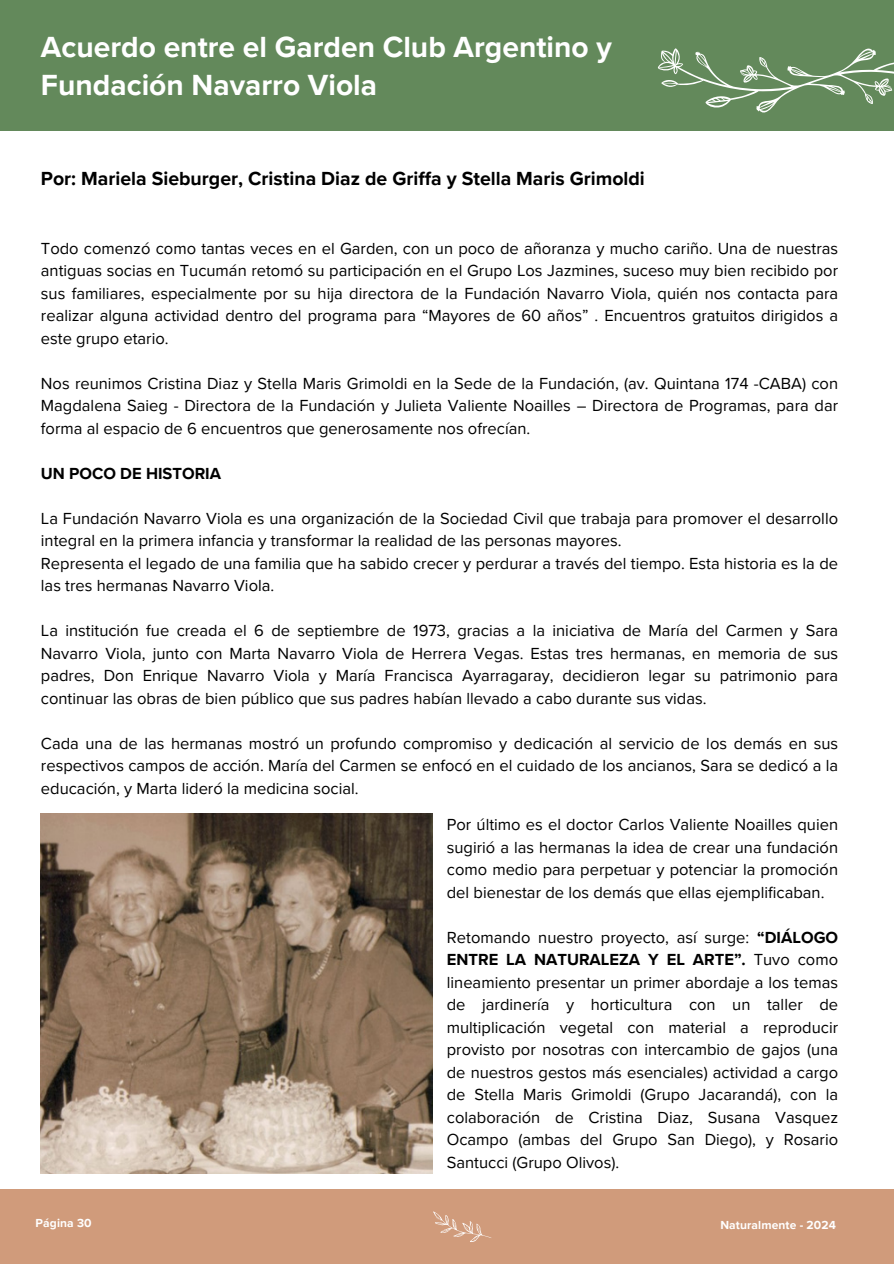
<style>
.page{position:relative;width:894px;height:1264px;background:#fff}
.page>*{position:absolute;margin:0;border:0;box-sizing:border-box;transform-origin:0 0}
.t1{font:700 30px/38.2px "Proxima Nova";color:#fff}
.t2{font:700 19.5px "Proxima Nova";color:#000}
.t3{font:16.5px/22.5px "Proxima Nova";color:#000;text-align:justify}
.t4{font:700 16.5px "Proxima Nova";color:#000}
.t5{font:700 12px "Proxima Nova";letter-spacing:.01em;color:#fff}
.s1{font-weight:700}
</style>
<div class="page">
<div style="left:0;top:0;width:893px;height:131px;background:#63895b"></div>
<svg style="left:658px;top:48px;width:235px;height:65px"></svg>
<div style="left:0;top:1189px;width:893px;height:74px;background:#d09b7b"></div>
<svg style="left:433px;top:1211px;width:58px;height:30px"></svg>
<img style="left:41px;top:813px;width:391px;height:360px">
<h4 class="t1" style="left:41px;top:28px;width:572px">Acuerdo entre el Garden Club Argentino y<br>Fundación Navarro Viola</h4>
<h1 class="t2" style="left:41px;top:167px;width:605px">Por: Mariela Sieburger, Cristina Diaz de Griffa y Stella Maris Grimoldi</h1>
<p class="t3" style="left:41px;top:237px;width:798px">Todo comenzó como tantas veces en el Garden, con un poco de añoranza y mucho cariño. Una de nuestras antiguas socias en Tucumán retomó su participación en el Grupo Los Jazmines, suceso muy bien recibido por sus familiares, especialmente por su hija directora de la Fundación Navarro Viola, quién nos contacta para realizar alguna actividad dentro del programa para “Mayores de 60 años” . Encuentros gratuitos dirigidos a este grupo etario.</p>
<h2 class="t3" style="left:41px;top:372px;width:798px">Nos reunimos Cristina Diaz y Stella Maris Grimoldi en la Sede de la Fundación, (av. Quintana 174 -CABA) con Magdalena Saieg - Directora de la Fundación y Julieta Valiente Noailles – Directora de Programas, para dar forma al espacio de 6 encuentros que generosamente nos ofrecían.</h2>
<h4 class="t4" style="left:41px;top:463px;width:182px">UN POCO DE HISTORIA</h4>
<h4 class="t3" style="left:41px;top:507px;width:798px;text-align:left">La Fundación Navarro Viola es una organización de la Sociedad Civil que trabaja para promover el desarrollo integral en la primera infancia y transformar la realidad de las personas mayores.<br>Representa el legado de una familia que ha sabido crecer y perdurar a través del tiempo. Esta historia es la de las tres hermanas Navarro Viola.</h4>
<h3 class="t3" style="left:41px;top:620px;width:798px">La institución fue creada el 6 de septiembre de 1973, gracias a la iniciativa de María del Carmen y Sara Navarro Viola, junto con Marta Navarro Viola de Herrera Vegas. Estas tres hermanas, en memoria de sus padres, Don Enrique Navarro Viola y María Francisca Ayarragaray, decidieron legar su patrimonio para continuar las obras de bien público que sus padres habían llevado a cabo durante sus vidas.</h3>
<h4 class="t3" style="left:41px;top:732px;width:798px">Cada una de las hermanas mostró un profundo compromiso y dedicación al servicio de los demás en sus respectivos campos de acción. María del Carmen se enfocó en el cuidado de los ancianos, Sara se dedicó a la educación, y Marta lideró la medicina social.</h4>
<h4 class="t3" style="left:446px;top:813px;width:393px">Por último es el doctor Carlos Valiente Noailles quien sugirió a las hermanas la idea de crear una fundación como medio para perpetuar y potenciar la promoción del bienestar de los demás que ellas ejemplificaban.</h4>
<h4 class="t3" style="left:446px;top:926px;width:393px">Retomando nuestro proyecto, así surge: <span class="s1">“DIÁLOGO ENTRE LA NATURALEZA Y EL ARTE”.</span> Tuvo como lineamiento presentar un primer abordaje a los temas de jardinería y horticultura con un taller de multiplicación vegetal con material a reproducir provisto por nosotras con intercambio de gajos (una de nuestros gestos más esenciales) actividad a cargo de Stella Maris Grimoldi (Grupo Jacarandá), con la colaboración de Cristina Diaz, Susana Vasquez Ocampo (ambas del Grupo San Diego), y Rosario Santucci (Grupo Olivos).</h4>
<p class="t5" style="left:36px;top:1216px;width:58px">Página 30</p>
<h4 class="t5" style="left:720px;top:1218px;width:117px">Naturalmente - 2024</h4>
</div>
